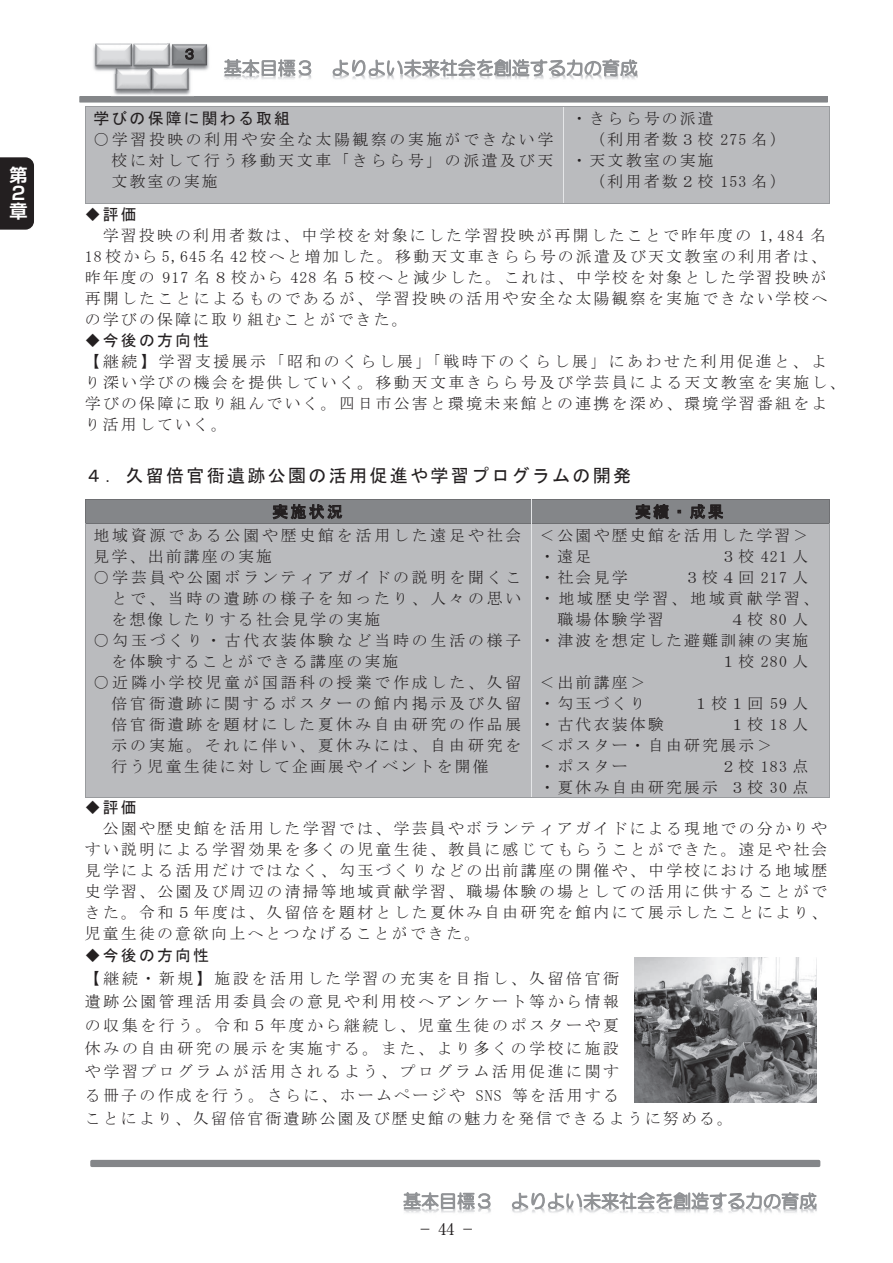
<style>
.page{position:relative;width:893px;height:1263px;background:#fff}
.page>*{position:absolute;margin:0;border:0;box-sizing:border-box;transform-origin:0 0}
.t1{font:18px "MS Gothic";letter-spacing:.13em;color:#231f20}
.t2{font:700 18px/18px "Shin Go Pr 6 De";color:#fff}
.t3{font:15.9px/21px "MS Mincho";letter-spacing:.15em;color:#231f20;text-align:justify}
.t4{font:15.9px/23.4px "MS Mincho";letter-spacing:.17em;color:#231f20}
.t5{font:15.9px/21px "MS Mincho";letter-spacing:.18em;color:#231f20}
.t6{font:15.9px "MS Gothic";letter-spacing:.135em;color:#231f20}
.t7{font:15.9px "MS Mincho";letter-spacing:.195em;color:#231f20}
.t8{font:15.9px "Ryumin Pr 6";color:#231f20}
.t9{font:15px "MS Gothic";color:#231f20}
</style>
<div class="page">
<div style="left:80px;top:97px;width:747px;height:5px;background:#848689"></div>
<div style="left:79px;top:96px;width:749px;height:7px;border:1px solid #848689"></div>
<div style="left:90px;top:1160px;width:730px;height:7px;border:3px solid #848689"></div>
<img style="left:224px;top:77px;width:414px;height:3px">
<svg style="left:224px;top:59px;width:414px;height:18px"></svg>
<img style="left:404px;top:1210px;width:413px;height:3px">
<svg style="left:403px;top:1192px;width:414px;height:18px"></svg>
<img style="left:111px;top:74px;width:37px;height:24px">
<img style="left:137px;top:43px;width:30px;height:31px">
<img style="left:167px;top:43px;width:42px;height:28px">
<img style="left:93px;top:43px;width:44px;height:31px">
<img style="left:148px;top:65px;width:46px;height:33px">
<div style="left:86px;top:107px;width:477px;height:96px;background:#babbbe"></div>
<div style="left:564px;top:107px;width:265px;height:96px;background:#babbbe"></div>
<hr style="left:86px;top:106px;width:477px;height:1px;background:#999b9e">
<hr style="left:564px;top:106px;width:265px;height:1px;background:#999b9e">
<hr style="left:85px;top:107px;width:1px;height:96px;background:#999b9e">
<hr style="left:86px;top:203px;width:477px;height:1px;background:#999b9e">
<hr style="left:563px;top:107px;width:1px;height:96px;background:#e5e6e8">
<hr style="left:564px;top:203px;width:265px;height:1px;background:#999b9e">
<hr style="left:829px;top:107px;width:1px;height:96px;background:#999b9e">
<div style="left:86px;top:500px;width:445px;height:23px;background:#848689"></div>
<div style="left:532px;top:500px;width:297px;height:23px;background:#848689"></div>
<hr style="left:86px;top:499px;width:445px;height:1px;background:#6e6f72">
<hr style="left:532px;top:499px;width:297px;height:1px;background:#6e6f72">
<div style="left:86px;top:524px;width:445px;height:273px;background:#babbbe"></div>
<div style="left:532px;top:524px;width:297px;height:273px;background:#babbbe"></div>
<svg style="left:85px;top:499px;width:1px;height:25px"></svg>
<hr style="left:86px;top:523px;width:445px;height:1px;background:#6e6f72">
<svg style="left:531px;top:499px;width:1px;height:25px"></svg>
<hr style="left:532px;top:523px;width:297px;height:1px;background:#6e6f72">
<svg style="left:829px;top:499px;width:1px;height:25px"></svg>
<hr style="left:85px;top:524px;width:1px;height:273px;background:#999b9e">
<hr style="left:86px;top:797px;width:445px;height:1px;background:#999b9e">
<hr style="left:531px;top:524px;width:1px;height:273px;background:#e5e6e8">
<hr style="left:532px;top:797px;width:297px;height:1px;background:#999b9e">
<hr style="left:829px;top:524px;width:1px;height:273px;background:#999b9e">
<img style="left:635px;top:958px;width:182px;height:145px">
<div style="left:0;top:157px;width:34px;height:73px;background:#231f20"></div>
<p class="t2" style="left:10px;top:165px;width:19px">第<br>２章</p>
<p class="t9" style="left:182px;top:47px;width:16px">３</p>
<p class="t6" style="left:94px;top:110px;width:198px">学びの保障に関わる取組</p>
<p class="t3" style="left:112px;top:129px;width:443px;text-indent:-18px">○学習投映の利用や安全な太陽観察の実施ができない学校に対して行う移動天文車「きらら号」の派遣及び天文教室の実施</p>
<p class="t3" style="left:571px;top:108px;width:144px">・きらら号の派遣</p>
<p class="t3" style="left:589px;top:129px;width:198px">（利用者数３校 275 名）</p>
<p class="t3" style="left:571px;top:150px;width:144px">・天文教室の実施</p>
<p class="t3" style="left:589px;top:171px;width:198px">（利用者数２校 153 名）</p>
<p class="t6" style="left:85px;top:207px;width:53px">◆評価</p>
<p class="t3" style="left:85px;top:225px;width:744px;text-indent:18px">学習投映の利用者数は、中学校を対象にした学習投映が再開したことで昨年度の 1,484 名18校から 5,645名 42校へと増加した。移動天文車きらら号の派遣及び天文教室の利用者は、昨年度の 917 名８校から 428 名５校へと減少した。これは、中学校を対象とした学習投映が再開したことによるものであるが、学習投映の活用や安全な太陽観察を実施できない学校への学びの保障に取り組むことができた。</p>
<p class="t6" style="left:85px;top:333px;width:126px">◆今後の方向性</p>
<p class="t3" style="left:85px;top:351px;width:762px;text-align:left">【継続】学習支援展示「昭和のくらし展」「戦時下のくらし展」にあわせた利用促進と、より深い学びの機会を提供していく。移動天文車きらら号及び学芸員による天文教室を実施し、学びの保障に取り組んでいく。四日市公害と環境未来館との連携を深め、環境学習番組をより活用していく。</p>
<p class="t1" style="left:85px;top:467px;width:548px">４．久留倍官衙遺跡公園の活用促進や学習プログラムの開発</p>
<p class="t6" style="left:272px;top:504px;width:72px">実施状況</p>
<p class="t6" style="left:635px;top:504px;width:90px">実績・成果</p>
<p class="t5" style="left:94px;top:524px;width:429px">地域資源である公園や歴史館を活用した遠足や社会見学、出前講座の実施</p>
<p class="t3" style="left:112px;top:566px;width:411px;text-indent:-18px">○学芸員や公園ボランティアガイドの説明を聞くことで、当時の遺跡の様子を知ったり、人々の思いを想像したりする社会見学の実施</p>
<p class="t5" style="left:112px;top:629px;width:411px;text-indent:-18px">○勾玉づくり・古代衣装体験など当時の生活の様子を体験することができる講座の実施</p>
<p class="t3" style="left:112px;top:672px;width:411px;text-indent:-18px">○近隣小学校児童が国語科の授業で作成した、久留倍官衙遺跡に関するポスターの館内掲示及び久留倍官衙遺跡を題材にした夏休み自由研究の作品展示の実施。それに伴い、夏休みには、自由研究を行う児童生徒に対して企画展やイベントを開催</p>
<p class="t3" style="left:540px;top:524px;width:270px">＜公園や歴史館を活用した学習＞・遠足</p>
<p class="t3" style="left:720px;top:546px;width:90px">３校 421 人</p>
<p class="t3" style="left:540px;top:566px;width:90px">・社会見学</p>
<p class="t3" style="left:684px;top:566px;width:126px">３校４回 217 人</p>
<p class="t7" style="left:540px;top:590px;width:281px">・地域歴史学習、地域貢献学習、</p>
<p class="t3" style="left:558px;top:609px;width:107px">職場体験学習</p>
<p class="t3" style="left:729px;top:609px;width:81px">４校 80 人</p>
<p class="t3" style="left:540px;top:629px;width:270px">・津波を想定した避難訓練の実施</p>
<p class="t3" style="left:720px;top:650px;width:90px">１校 280 人</p>
<p class="t3" style="left:540px;top:672px;width:107px">＜出前講座＞</p>
<p class="t3" style="left:540px;top:692px;width:107px">・勾玉づくり</p>
<p class="t3" style="left:693px;top:692px;width:117px">１校１回 59 人</p>
<p class="t3" style="left:540px;top:713px;width:126px">・古代衣装体験</p>
<p class="t3" style="left:540px;top:713px;width:270px;text-align:left;text-indent:190px">１校 18人＜ポスター・自由研究展示＞<br>・ポスター</p>
<p class="t3" style="left:540px;top:755px;width:270px;text-align:right">２校 183 点<br>・夏休み自由研究展示 ３校 30 点</p>
<p class="t6" style="left:85px;top:800px;width:53px">◆評価</p>
<p class="t3" style="left:85px;top:818px;width:744px;text-indent:18px">公園や歴史館を活用した学習では、学芸員やボランティアガイドによる現地での分かりやすい説明による学習効果を多くの児童生徒、教員に感じてもらうことができた。遠足や社会見学による活用だけではなく、勾玉づくりなどの出前講座の開催や、中学校における地域歴史学習、公園及び周辺の清掃等地域貢献学習、職場体験の場としての活用に供することができた。令和５年度は、久留倍を題材とした夏休み自由研究を館内にて展示したことにより、児童生徒の意欲向上へとつなげることができた。</p>
<p class="t6" style="left:85px;top:947px;width:126px">◆今後の方向性</p>
<p class="t4" style="left:85px;top:966px;width:650px">【継続・新規】施設を活用した学習の充実を目指し、久留倍官衙<br>遺跡公園管理活用委員会の意見や利用校へアンケート等から情報<br>の収集を行う。令和５年度から継続し、児童生徒のポスターや夏<br>休みの自由研究の展示を実施する。また、より多くの学校に施設<br>や学習プログラムが活用されるよう、プログラム活用促進に関す<br>る冊子の作成を行う。さらに、ホームページや SNS 等を活用する<br>ことにより、久留倍官衙遺跡公園及び歴史館の魅力を発信できるように努める。</p>
<p class="t8" style="left:417px;top:1216px;width:60px">− 44 −</p>
</div>
